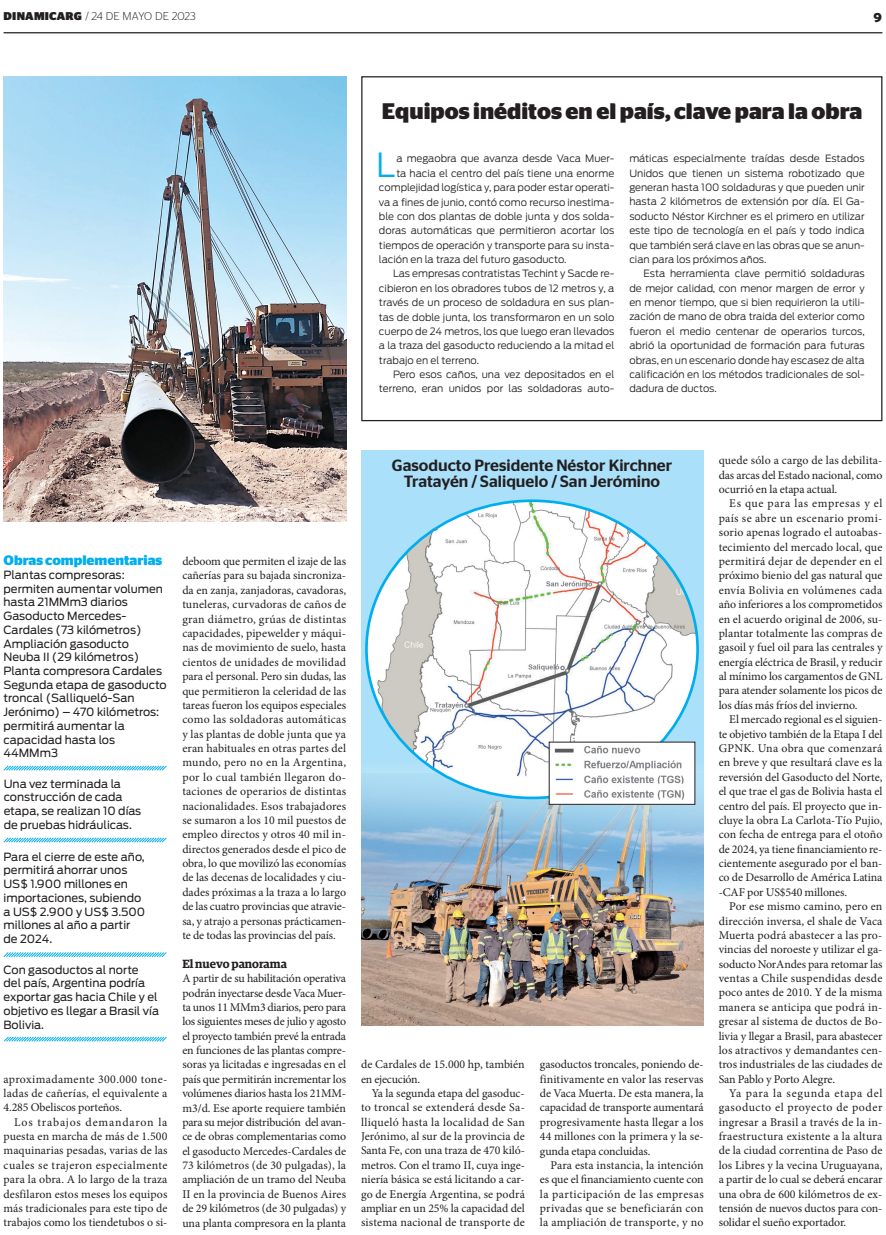
<style>
.page{position:relative;width:886px;height:1235px;background:#fff}
.page>*{position:absolute;margin:0;border:0;box-sizing:border-box;transform-origin:0 0}
.t1{font:300 33.12px "Antenna";color:#00aeef}
.t2{font:700 22.5px "Stag Sans";color:#231f20}
.t3{font:500 16.25px/16.2px "Stag Sans";color:#231f20;text-align:center}
.t4{font:700 15px "Berlin Sans FB Demi";color:#231f20}
.t5{font:700 13.75px "Stag Sans";color:#00aeef}
.t6{font:11.88px/14.4px "Minion Pro";letter-spacing:-.005em;color:#231f20;text-align:justify}
.t7{font:600 11.88px "Guardian Egyp";color:#231f20}
.t8{font:11.25px/13.8px "Antenna";color:#231f20}
.t9{font:300 11.25px "Stag Sans";color:#231f20}
.t10{font:300 10px/14.4px "Antenna";color:#231f20;text-align:justify}
.s1{font-weight:900}
</style>
<div class="page">
<hr style="left:4px;top:32px;width:878px;height:1px;background:#231f20">
<img style="left:361px;top:886px;width:342px;height:140px">
<img style="left:4px;top:76px;width:342px;height:446px">
<svg style="left:361px;top:450px;width:342px;height:436px;background:#9cc8e1"></svg>
<img style="left:366px;top:501px;width:331px;height:297px">
<img style="left:550px;top:744px;width:142px;height:59px">
<div style="left:548px;top:742px;width:146px;height:63px;border:1px solid #231f20"></div>
<svg style="left:3px;top:765px;width:164px;height:6px"></svg>
<svg style="left:3px;top:837px;width:164px;height:6px"></svg>
<svg style="left:3px;top:952px;width:164px;height:5px"></svg>
<svg style="left:3px;top:1036px;width:164px;height:6px"></svg>
<p class="t9" style="left:4px;top:10px;width:193px"><span class="s1">DINAMICARG</span> / 24 DE MAYO DE 2023</p>
<p class="t4" style="left:873px;top:9px;width:10px">9</p>
<h2 class="t2" style="left:382px;top:98px;width:481px">Equipos inéditos en el país, clave para la obra</h2>
<h1 class="t1" style="left:376px;top:145px;width:21px">L</h1>
<p class="t10" style="left:396px;top:152px;width:219px">a megaobra que avanza desde Vaca Muer-</p>
<p class="t10" style="left:396px;top:166px;width:219px">ta hacia el centro del país tiene una enorme</p>
<p class="t10" style="left:379px;top:180px;width:237px">complejidad logística y, para poder estar operati-</p>
<p class="t10" style="left:379px;top:195px;width:237px">va a fines de junio, contó como recurso inestima-</p>
<p class="t10" style="left:379px;top:209px;width:237px">ble con dos plantas de doble junta y dos solda-</p>
<p class="t10" style="left:379px;top:223px;width:237px">doras automáticas que permitieron acortar los</p>
<p class="t10" style="left:379px;top:238px;width:237px">tiempos de operación y transporte para su insta-</p>
<p class="t10" style="left:379px;top:252px;width:189px">lación en la traza del futuro gasoducto.</p>
<p class="t10" style="left:393px;top:267px;width:222px">Las empresas contratistas Techint y Sacde re-</p>
<p class="t10" style="left:379px;top:281px;width:237px">cibieron en los obradores tubos de 12 metros y, a</p>
<p class="t10" style="left:379px;top:295px;width:237px">través de un proceso de soldadura en sus plan-</p>
<p class="t10" style="left:379px;top:310px;width:237px">tas de doble junta, los transformaron en un solo</p>
<p class="t10" style="left:379px;top:324px;width:237px">cuerpo de 24 metros, los que luego eran llevados</p>
<p class="t10" style="left:379px;top:338px;width:237px">a la traza del gasoducto reduciendo a la mitad el</p>
<p class="t10" style="left:379px;top:353px;width:102px">trabajo en el terreno.</p>
<p class="t10" style="left:393px;top:367px;width:222px">Pero esos caños, una vez depositados en el</p>
<p class="t10" style="left:379px;top:382px;width:237px">terreno, eran unidos por las soldadoras auto-</p>
<p class="t10" style="left:629px;top:152px;width:237px">máticas especialmente traídas desde Estados Unidos que tienen un sistema robotizado que generan hasta 100 soldaduras y que pueden unir hasta 2 kilómetros de extensión por día. El Ga&shy;soducto Néstor Kirchner es el primero en utilizar este tipo de tecnología en el país y todo indica que también será clave en las obras que se anun&shy;cian para los próximos años.</p>
<p class="t10" style="left:629px;top:267px;width:237px;text-indent:14px">Esta herramienta clave permitió soldaduras de mejor calidad, con menor margen de error y en menor tiempo, que si bien requirieron la utili&shy;zación de mano de obra traida del exterior como fueron el medio centenar de operarios turcos, abrió la oportunidad de formación para futuras obras, en un escenario donde hay escasez de alta calificación en los métodos tradicionales de sol&shy;dadura de ductos.</p>
<h3 class="t3" style="left:391px;top:457px;width:282px">Gasoducto Presidente Néstor Kirchner<br>Tratayén / Saliquelo / San Jerómino</h3>
<p class="t5" style="left:4px;top:552px;width:160px">Obras complementarias</p>
<p class="t8" style="left:4px;top:568px;width:165px">Plantas compresoras: permiten aumentar volumen hasta 21MMm3 diarios<br>Gasoducto Mercedes-<br>Cardales (73 kilómetros)<br>Ampliación gasoducto<br>Neuba II (29 kilómetros)<br>Planta compresora Cardales<br>Segunda etapa de gasoducto troncal (Salliqueló-San<br>Jerónimo) – 470 kilómetros: permitirá aumentar la capacidad hasta los<br>44MMm3</p>
<p class="t8" style="left:4px;top:777px;width:139px">Una vez terminada la construcción de cada etapa, se realizan 10 días de pruebas hidráulicas.</p>
<p class="t8" style="left:4px;top:850px;width:143px">Para el cierre de este año, permitirá ahorrar unos<br>US$ 1.900 millones en importaciones, subiendo a US$ 2.900 y US$ 3.500 millones al año a partir de 2024.</p>
<p class="t8" style="left:4px;top:963px;width:157px">Con gasoductos al norte<br>del país, Argentina podría exportar gas hacia Chile y el objetivo es llegar a Brasil vía<br>Bolivia.</p>
<p class="t6" style="left:4px;top:1072px;width:165px">aproximadamente 300.000 tone&shy;ladas de cañerías, el equivalente a 4.285 Obeliscos porteños.</p>
<p class="t6" style="left:4px;top:1115px;width:165px;text-indent:11px">Los trabajos demandaron la puesta en marcha de más de 1.500 maquinarias pesadas, varias de las cuales se trajeron especialmente para la obra. A lo largo de la traza desfilaron estos meses los equipos más tradicionales para este tipo de trabajos como los tiendetubos o si-</p>
<p class="t6" style="left:182px;top:554px;width:165px">deboom que permiten el izaje de las cañerías para su bajada sincroniza&shy;da en zanja, zanjadoras, cavadoras, tuneleras, curvadoras de caños de gran diámetro, grúas de distintas capacidades, pipewelder y máqui&shy;nas de movimiento de suelo, hasta cientos de unidades de movilidad para el personal. Pero sin dudas, las que permitieron la celeridad de las tareas fueron los equipos especiales como las soldadoras automáticas y las plantas de doble junta que ya eran habituales en otras partes del mundo, pero no en la Argentina, por lo cual también llegaron do&shy;taciones de operarios de distintas nacionalidades. Esos trabajadores se sumaron a los 10 mil puestos de empleo directos y otros 40 mil in&shy;directos generados desde el pico de obra, lo que movilizó las economías de las decenas de localidades y ciu&shy;dades próximas a la traza a lo largo de las cuatro provincias que atravie&shy;sa, y atrajo a personas prácticamen&shy;te de todas las provincias del país.</p>
<p class="t7" style="left:182px;top:955px;width:106px">El nuevo panorama</p>
<p class="t6" style="left:182px;top:971px;width:165px">A partir de su habilitación operativa podrán inyectarse desde Vaca Muer&shy;ta unos 11 MMm3 diarios, pero para los siguientes meses de julio y agosto el proyecto también prevé la entrada en funciones de las plantas compre&shy;soras ya licitadas e ingresadas en el país que permitirán incrementar los volúmenes diarios hasta los 21MM&shy;m3/d. Ese aporte requiere también para su mejor distribución del avan&shy;ce de obras complementarias como el gasoducto Mercedes-Cardales de 73 kilómetros (de 30 pulgadas), la ampliación de un tramo del Neuba II en la provincia de Buenos Aires de 29 kilómetros (de 30 pulgadas) y una planta compresora en la planta</p>
<p class="t6" style="left:361px;top:1057px;width:165px">de Cardales de 15.000 hp, también en ejecución.</p>
<p class="t6" style="left:361px;top:1086px;width:165px;text-indent:11px">Ya la segunda etapa del gasoduc&shy;to troncal se extenderá desde Sa&shy;lliqueló hasta la localidad de San Jerónimo, al sur de la provincia de Santa Fe, con una traza de 470 kiló&shy;metros. Con el tramo II, cuya inge&shy;niería básica se está licitando a car&shy;go de Energía Argentina, se podrá ampliar en un 25% la capacidad del sistema nacional de transporte de</p>
<p class="t6" style="left:539px;top:1057px;width:165px">gasoductos troncales, poniendo de&shy;finitivamente en valor las reservas de Vaca Muerta. De esta manera, la capacidad de transporte aumentará progresivamente hasta llegar a los 44 millones con la primera y la se&shy;gunda etapa concluidas.</p>
<p class="t6" style="left:539px;top:1158px;width:165px;text-indent:11px">Para esta instancia, la intención es que el financiamiento cuente con la participación de las empresas privadas que se beneficiarán con la ampliación de transporte, y no</p>
<p class="t6" style="left:718px;top:454px;width:165px">quede sólo a cargo de las debilita&shy;das arcas del Estado nacional, como ocurrió en la etapa actual.</p>
<p class="t6" style="left:718px;top:497px;width:165px;text-indent:11px">Es que para las empresas y el país se abre un escenario promi&shy;sorio apenas logrado el autoabas&shy;tecimiento del mercado local, que permitirá dejar de depender en el próximo bienio del gas natural que envía Bolivia en volúmenes cada año inferiores a los comprometidos en el acuerdo original de 2006, su&shy;plantar totalmente las compras de gasoil y fuel oil para las centrales y energía eléctrica de Brasil, y reducir al mínimo los cargamentos de GNL para atender solamente los picos de los días más fríos del invierno.</p>
<p class="t6" style="left:718px;top:712px;width:165px;text-indent:11px">El mercado regional es el siguien&shy;te objetivo también de la Etapa I del GPNK. Una obra que comenzará en breve y que resultará clave es la reversión del Gasoducto del Norte, el que trae el gas de Bolivia hasta el centro del país. El proyecto que in&shy;cluye la obra La Carlota-Tío Pujio, con fecha de entrega para el otoño de 2024, ya tiene financiamiento re&shy;cientemente asegurado por el ban&shy;co de Desarrollo de América Latina -CAF por US$540 millones.</p>
<p class="t6" style="left:718px;top:899px;width:165px;text-indent:11px">Por ese mismo camino, pero en dirección inversa, el shale de Vaca Muerta podrá abastecer a las pro&shy;vincias del noroeste y utilizar el ga&shy;soducto NorAndes para retomar las ventas a Chile suspendidas desde poco antes de 2010. Y de la misma manera se anticipa que podrá in&shy;gresar al sistema de ductos de Bo&shy;livia y llegar a Brasil, para abastecer los atractivos y demandantes cen&shy;tros industriales de las ciudades de San Pablo y Porto Alegre.</p>
<p class="t6" style="left:718px;top:1086px;width:165px;text-indent:11px">Ya para la segunda etapa del gasoducto el proyecto de poder ingresar a Brasil a través de la in&shy;fraestructura existente a la altura de la ciudad correntina de Paso de los Libres y la vecina Uruguayana, a partir de lo cual se deberá encarar una obra de 600 kilómetros de ex&shy;tensión de nuevos ductos para con&shy;solidar el sueño exportador.</p>
</div>
